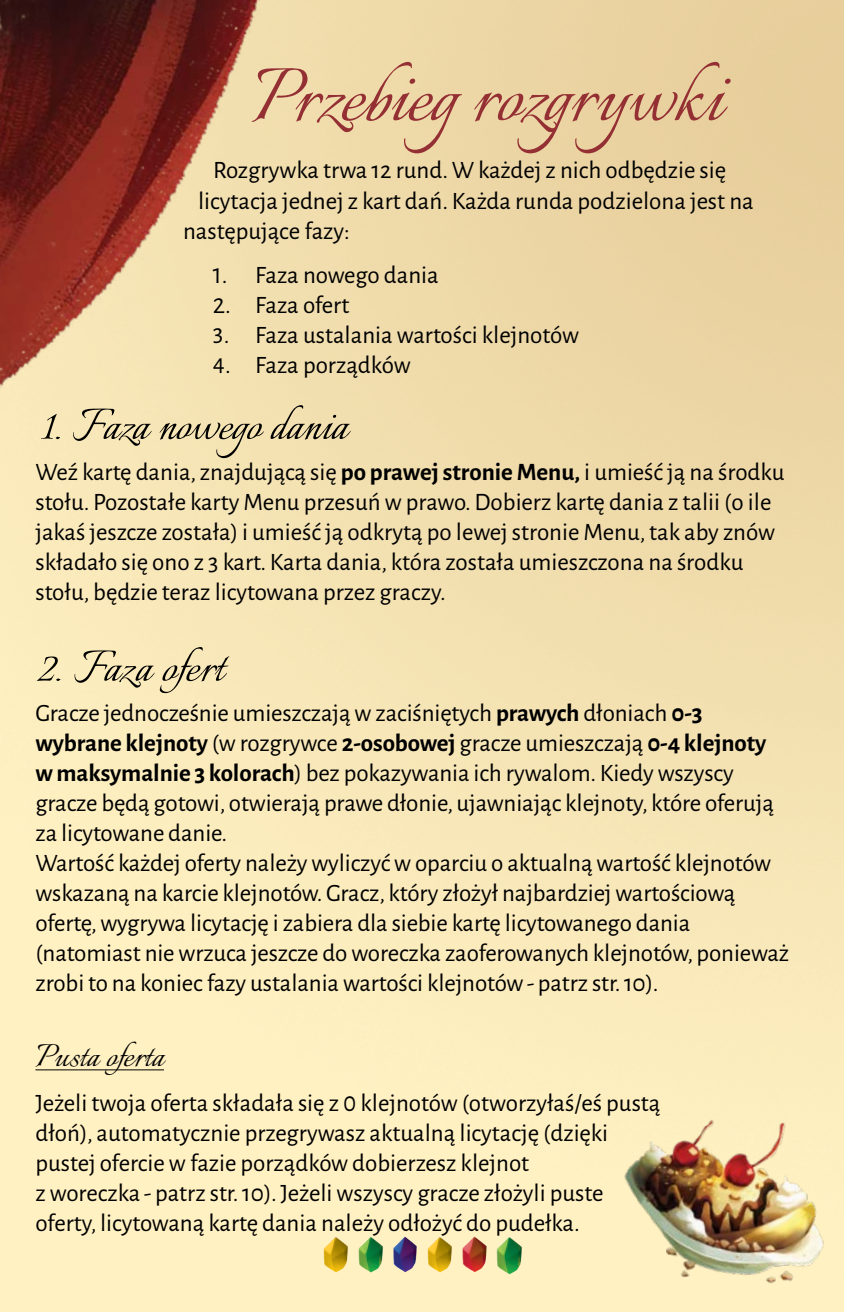
<style>
.page{position:relative;width:844px;height:1312px;background:#fff}
.page>*{position:absolute;margin:0;border:0;box-sizing:border-box;transform-origin:0 0}
._01_header{font:95px "Italianno";color:#942f34}
._02_header{font:55px "Italianno";color:#000}
.t1{font:40px "Italianno";color:#000}
._02_header-2{font:25px/30px "Alegreya Sans";letter-spacing:-.005em;color:#000}
.text{font:25px "Alegreya Sans";color:#000}
.s1{font-weight:700}
</style>
<div class="page">
<div style="left:321px;top:1235px;width:29px;height:38px;background:#fff;opacity:.36"></div>
<div style="left:355px;top:1235px;width:29px;height:38px;background:#fff;opacity:.36"></div>
<div style="left:390px;top:1235px;width:29px;height:38px;background:#fff;opacity:.36"></div>
<div style="left:425px;top:1235px;width:29px;height:38px;background:#fff;opacity:.36"></div>
<div style="left:459px;top:1235px;width:29px;height:38px;background:#fff;opacity:.36"></div>
<div style="left:493px;top:1235px;width:31px;height:41px;background:#fff;opacity:.36"></div>
<hr style="left:35px;top:1069px;width:129px;height:1px;background:#000">
<img style="left:0;top:0;width:369px;height:489px">
<img style="left:603px;top:1091px;width:240px;height:220px">
<p class="_01_header" style="left:251px;top:44px;width:472px">Przebieg rozgrywki</p>
<p class="text" style="left:213px;top:153px;width:514px">Rozgrywka trwa 12 rund. W każdej z nich odbędzie się</p>
<p class="text" style="left:198px;top:183px;width:557px">licytacja jednej z kart dań. Każda runda podzielona jest na</p>
<p class="text" style="left:183px;top:213px;width:168px">następujące fazy:</p>
<p class="_02_header-2" style="left:213px;top:258px;width:227px">1. Faza nowego dania</p>
<p class="_02_header-2" style="left:213px;top:288px;width:138px">2. Faza ofert</p>
<p class="_02_header-2" style="left:213px;top:318px;width:367px">3. Faza ustalania wartości klejnotów</p>
<p class="_02_header-2" style="left:213px;top:348px;width:199px">4. Faza porządków</p>
<p class="_02_header" style="left:40px;top:395px;width:308px">1. Faza nowego dania</p>
<p class="_02_header-2" style="left:35px;top:456px;width:750px">Weź kartę dania, znajdującą się <span class="s1">po prawej stronie Menu,</span> i umieść ją na środku stołu. Pozostałe karty Menu przesuń w prawo. Dobierz kartę dania z talii (o ile jakaś jeszcze została) i umieść ją odkrytą po lewej stronie Menu, tak aby znów składało się ono z 3 kart. Karta dania, która została umieszczona na środku stołu, będzie teraz licytowana przez graczy.</p>
<p class="_02_header" style="left:35px;top:636px;width:190px">2. Faza ofert</p>
<p class="_02_header-2" style="left:35px;top:696px;width:739px">Gracze jednocześnie umieszczają w zaciśniętych <span class="s1">prawych</span> dłoniach <span class="s1">0-3 wybrane klejnoty</span> (w rozgrywce <span class="s1">2-osobowej</span> gracze umieszczają <span class="s1">0-4 klejnoty w maksymalnie 3 kolorach</span>) bez pokazywania ich rywalom. Kiedy wszyscy gracze będą gotowi, otwierają prawe dłonie, ujawniając klejnoty, które oferują za licytowane danie.</p>
<p class="_02_header-2" style="left:35px;top:846px;width:755px">Wartość każdej oferty należy wyliczyć w oparciu o aktualną wartość klejnotów wskazaną na karcie klejnotów. Gracz, który złożył najbardziej wartościową ofertę, wygrywa licytację i zabiera dla siebie kartę licytowanego dania (natomiast nie wrzuca jeszcze do woreczka zaoferowanych klejnotów, ponieważ zrobi to na koniec fazy ustalania wartości klejnotów - patrz str. 10).</p>
<p class="t1" style="left:35px;top:1033px;width:130px">Pusta oferta</p>
<p class="_02_header-2" style="left:35px;top:1086px;width:626px">Jeżeli twoja oferta składała się z 0 klejnotów (otworzyłaś/eś pustą dłoń), automatycznie przegrywasz aktualną licytację (dzięki pustej ofercie w fazie porządków dobierzesz klejnot<br>z woreczka - patrz str. 10). Jeżeli wszyscy gracze złożyli puste oferty, licytowaną kartę dania należy odłożyć do pudełka.</p>
</div>
